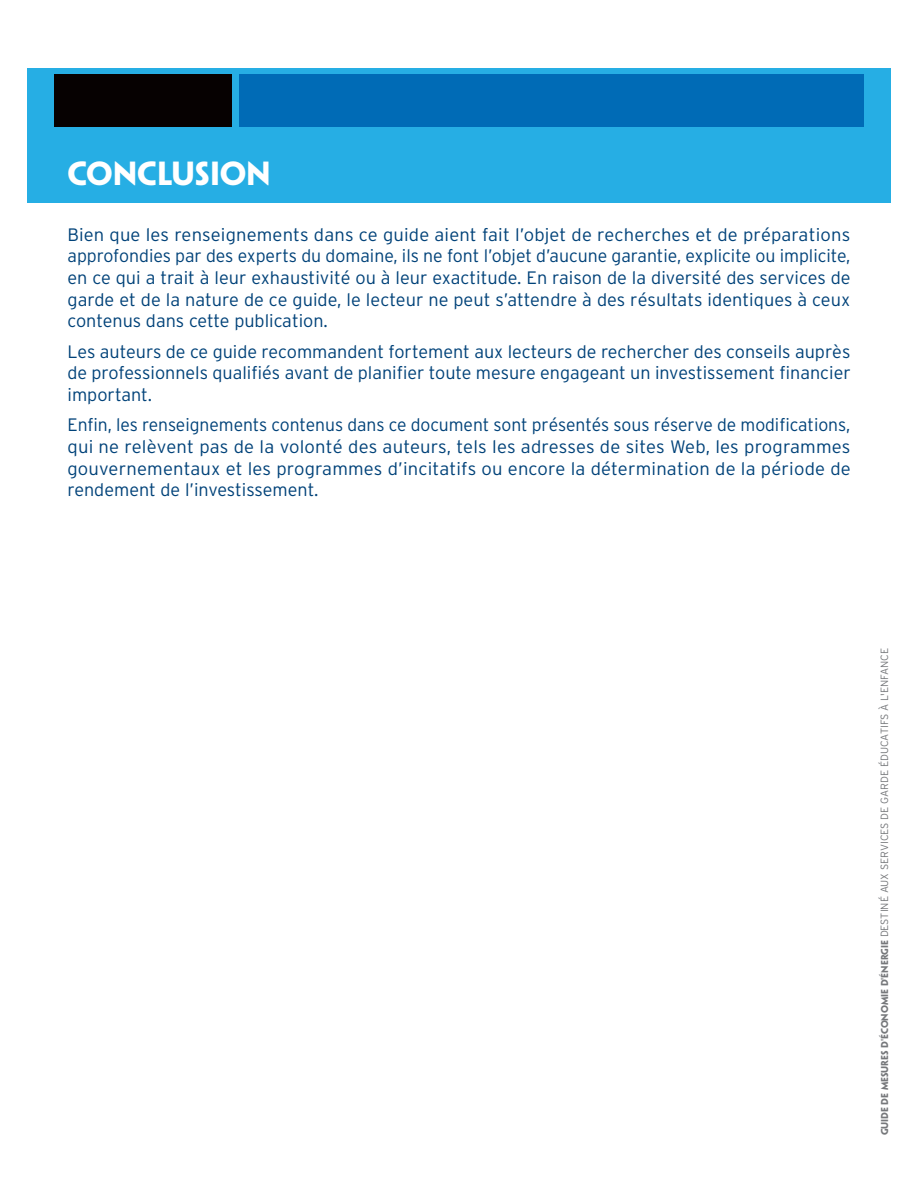
<style>
.page{position:relative;width:918px;height:1188px;background:#fff}
.page>*{position:absolute;margin:0;border:0;box-sizing:border-box;transform-origin:0 0}
.t1{font:700 30px "Penumbra Sans Std";letter-spacing:-.005em;color:#fff}
.t2{font:300 18px/21.6px "Interstate";color:#004279;text-align:justify}
.t3{font:300 10.5px "Interstate";color:#76787b}
.s1{font-family:"Penumbra Sans Std";font-weight:700;font-size:9px}
</style>
<div class="page">
<div style="left:27px;top:68px;width:864px;height:134px;background:#26aee4"></div>
<div style="left:240px;top:74px;width:624px;height:52px;background:#006bb6"></div>
<div style="left:54px;top:74px;width:177px;height:52px;background:#060101"></div>
<h1 class="t1" style="left:68px;top:155px;width:205px">CONCLUSION</h1>
<p class="t2" style="left:68px;top:224px;width:785px">Bien que les renseignements dans ce guide aient fait l’objet de recherches et de préparations approfondies par des experts du domaine, ils ne font l’objet d’aucune garantie, explicite ou implicite, en ce qui a trait à leur exhaustivité ou à leur exactitude. En raison de la diversité des services de garde et de la nature de ce guide, le lecteur ne peut s’attendre à des résultats identiques à ceux contenus dans cette publication.</p>
<p class="t2" style="left:68px;top:340px;width:785px">Les auteurs de ce guide recommandent fortement aux lecteurs de rechercher des conseils auprès de professionnels qualifiés avant de planifier toute mesure engageant un investissement financier important.</p>
<p class="t2" style="left:68px;top:414px;width:785px">Enfin, les renseignements contenus dans ce document sont présentés sous réserve de modifications, qui ne relèvent pas de la volonté des auteurs, tels les adresses de sites Web, les programmes gouvernementaux et les programmes d’incitatifs ou encore la détermination de la période de rendement de l’investissement.</p>
<p class="t3" style="left:878px;top:1135px;width:489px;rotate:-90deg"><span class="s1">GUIDE DE MESURES D'ÉCONOMIE D'ÉNERGIE</span> DESTINÉ AUX SERVICES DE GARDE ÉDUCATIFS À L'ENFANCE</p>
</div>
